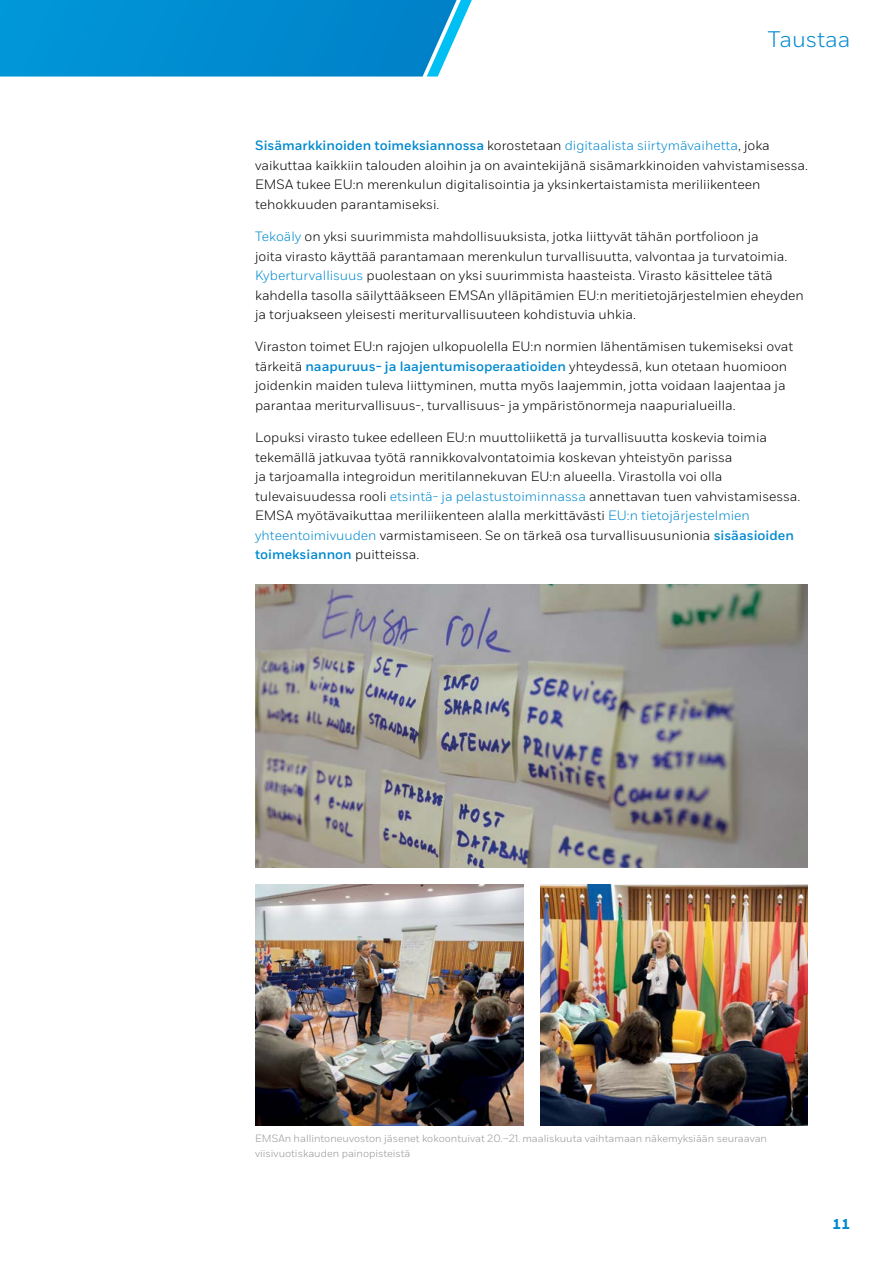
<style>
.page{position:relative;width:893px;height:1263px;background:#fff}
.page>*{position:absolute;margin:0;border:0;box-sizing:border-box;transform-origin:0 0}
.t1{font:300 22.5px "Fort";color:#0089cf}
.t2{font:700 14.25px "Fort";color:#0089cf}
.t3{font:300 13.5px/19.5px "Fort";color:#000}
.t4{font:300 10.5px/15px "Fort";color:#939598}
.s1{font-weight:500;color:#0089cf}
.s2{color:#0089cf}
</style>
<div class="page">
<svg style="left:0;top:0;width:472px;height:77px"></svg>
<img style="left:255px;top:584px;width:553px;height:283px">
<img style="left:540px;top:884px;width:268px;height:241px">
<img style="left:255px;top:884px;width:268px;height:241px">
<h1 class="t1" style="left:768px;top:26px;width:84px">Taustaa</h1>
<p class="t3" style="left:255px;top:136px;width:554px"><span class="s1">Sisämarkkinoiden toimeksiannossa</span> korostetaan <span class="s2">digitaalista siirtymävaihetta</span>, joka vaikuttaa kaikkiin talouden aloihin ja on avaintekijänä sisämarkkinoiden vahvistamisessa.<br>EMSA tukee EU:n merenkulun digitalisointia ja yksinkertaistamista meriliikenteen tehokkuuden parantamiseksi.</p>
<p class="t3" style="left:255px;top:227px;width:550px"><span class="s2">Tekoäly</span> on yksi suurimmista mahdollisuuksista, jotka liittyvät tähän portfolioon ja<br>joita virasto käyttää parantamaan merenkulun turvallisuutta, valvontaa ja turvatoimia.<br><span class="s2">Kyberturvallisuus</span> puolestaan on yksi suurimmista haasteista. Virasto käsittelee tätä kahdella tasolla säilyttääkseen EMSAn ylläpitämien EU:n meritietojärjestelmien eheyden ja torjuakseen yleisesti meriturvallisuuteen kohdistuvia uhkia.</p>
<p class="t3" style="left:255px;top:337px;width:539px">Viraston toimet EU:n rajojen ulkopuolella EU:n normien lähentämisen tukemiseksi ovat tärkeitä <span class="s1">naapuruus- ja laajentumisoperaatioiden</span> yhteydessä, kun otetaan huomioon joidenkin maiden tuleva liittyminen, mutta myös laajemmin, jotta voidaan laajentaa ja parantaa meriturvallisuus-, turvallisuus- ja ympäristönormeja naapurialueilla.</p>
<p class="t3" style="left:255px;top:428px;width:547px">Lopuksi virasto tukee edelleen EU:n muuttoliikettä ja turvallisuutta koskevia toimia tekemällä jatkuvaa työtä rannikkovalvontatoimia koskevan yhteistyön parissa<br>ja tarjoamalla integroidun meritilannekuvan EU:n alueella. Virastolla voi olla tulevaisuudessa rooli <span class="s2">etsintä- ja pelastustoiminnassa</span> annettavan tuen vahvistamisessa.<br>EMSA myötävaikuttaa meriliikenteen alalla merkittävästi <span class="s2">EU:n tietojärjestelmien yhteentoimivuuden</span> varmistamiseen. Se on tärkeä osa turvallisuusunionia <span class="s1">sisäasioiden toimeksiannon</span> puitteissa.</p>
<p class="t4" style="left:255px;top:1130px;width:513px">EMSAn hallintoneuvoston jäsenet kokoontuivat 20.–21. maaliskuuta vaihtamaan näkemyksiään seuraavan viisivuotiskauden painopisteistä</p>
<p class="t2" style="left:833px;top:1215px;width:19px">11</p>
</div>
